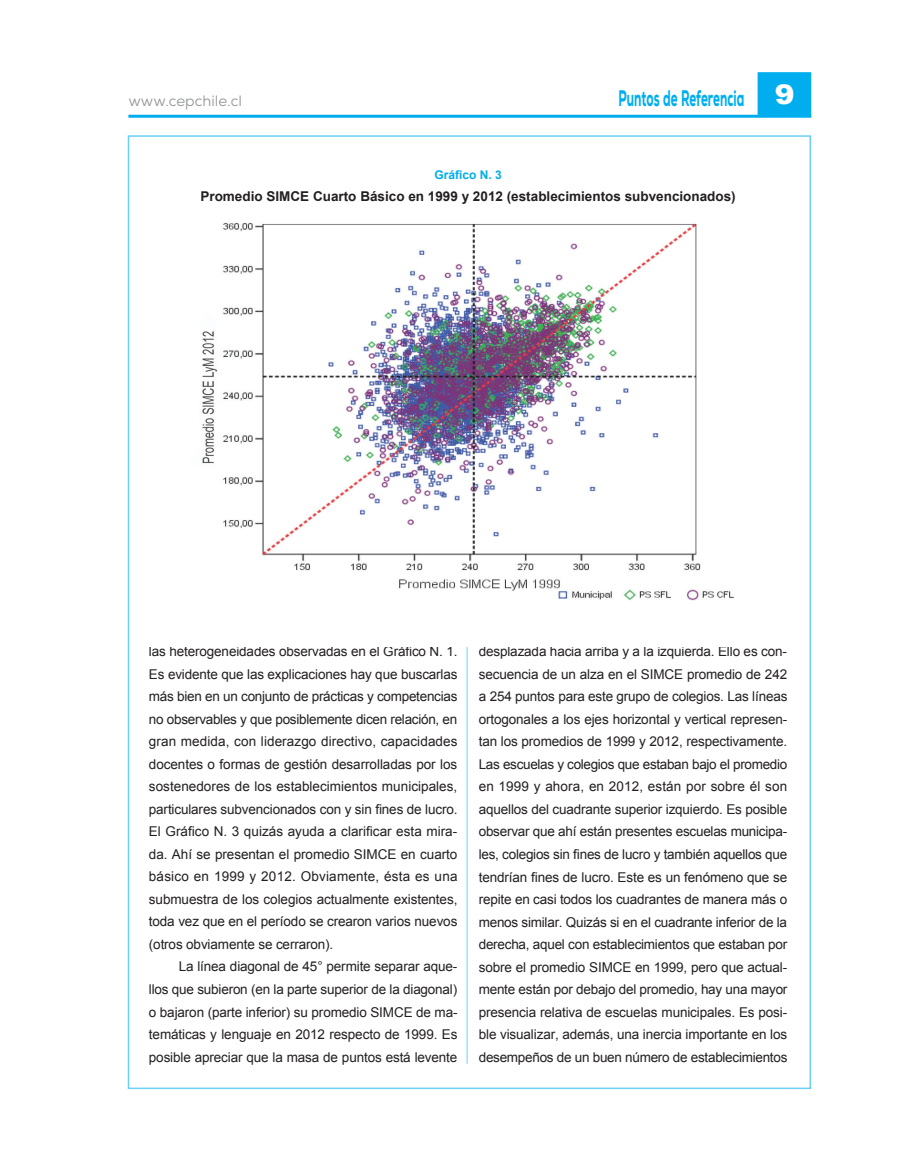
<style>
.page{position:relative;width:915px;height:1170px;background:#fff}
.page>*{position:absolute;margin:0;border:0;box-sizing:border-box;transform-origin:0 0}
.t1{font:800 22.5px "Nexa";color:#00aeef;scale:.53 1}
.t2{font:15px "Nexa";color:#939598}
.t3{font:13.5px/22.5px "Arial";letter-spacing:-.01em;color:#231f20;text-align:justify}
.t4{font:700 13.5px "Arial";color:#231f20}
.t5{font:700 12px "Arial";color:#00aeef}
.s1{font-family:"Arial";font-weight:900;font-size:27px;color:#fff}
</style>
<div class="page">
<div style="left:128px;top:135px;width:682px;height:953px;background:#fff;border:2px solid #6bcff6"></div>
<hr style="left:466px;top:170px;width:1px;height:893px;background:#6bcff6">
<div style="left:757px;top:72px;width:54px;height:45px;background:#00aeef;border:2px solid #00aeef"></div>
<hr style="left:128px;top:115px;width:682px;height:3px;background:#00aeef">
<img style="left:202px;top:211px;width:532px;height:394px">
<p class="t2" style="left:128px;top:91px;width:115px">www.cepchile.cl</p>
<h1 class="t1" style="left:618px;top:84px;width:333px">Puntos de Referencia <span class="s1">9</span></h1>
<p class="t5" style="left:434px;top:167px;width:69px">Gráfico N. 3</p>
<p class="t4" style="left:200px;top:187px;width:536px">Promedio SIMCE Cuarto Básico en 1999 y 2012 (establecimientos subvencionados)</p>
<p class="t3" style="left:149px;top:640px;width:310px">las heterogeneidades observadas en el Gráfico N. 1.<br>Es evidente que las explicaciones hay que buscarlas más bien en un conjunto de prácticas y competencias no observables y que posiblemente dicen relación, en gran medida, con liderazgo directivo, capacidades docentes o formas de gestión desarrolladas por los sostenedores de los establecimientos municipales, particulares subvencionados con y sin fines de lucro.<br>El Gráfico N. 3 quizás ayuda a clarificar esta mira&shy;da. Ahí se presentan el promedio SIMCE en cuarto básico en 1999 y 2012. Obviamente, ésta es una submuestra de los colegios actualmente existentes, toda vez que en el período se crearon varios nuevos (otros obviamente se cerraron).</p>
<p class="t3" style="left:149px;top:955px;width:310px;text-indent:30px">La línea diagonal de 45° permite separar aque&shy;llos que subieron (en la parte superior de la diagonal) o bajaron (parte inferior) su promedio SIMCE de ma&shy;temáticas y lenguaje en 2012 respecto de 1999. Es posible apreciar que la masa de puntos está levente</p>
<p class="t3" style="left:478px;top:640px;width:310px">desplazada hacia arriba y a la izquierda. Ello es con&shy;secuencia de un alza en el SIMCE promedio de 242 a 254 puntos para este grupo de colegios. Las líneas ortogonales a los ejes horizontal y vertical represen&shy;tan los promedios de 1999 y 2012, respectivamente.<br>Las escuelas y colegios que estaban bajo el promedio en 1999 y ahora, en 2012, están por sobre él son aquellos del cuadrante superior izquierdo. Es posible observar que ahí están presentes escuelas municipa&shy;les, colegios sin fines de lucro y también aquellos que tendrían fines de lucro. Este es un fenómeno que se repite en casi todos los cuadrantes de manera más o menos similar. Quizás si en el cuadrante inferior de la derecha, aquel con establecimientos que estaban por sobre el promedio SIMCE en 1999, pero que actual&shy;mente están por debajo del promedio, hay una mayor presencia relativa de escuelas municipales. Es posi&shy;ble visualizar, además, una inercia importante en los desempeños de un buen número de establecimientos</p>
</div>
